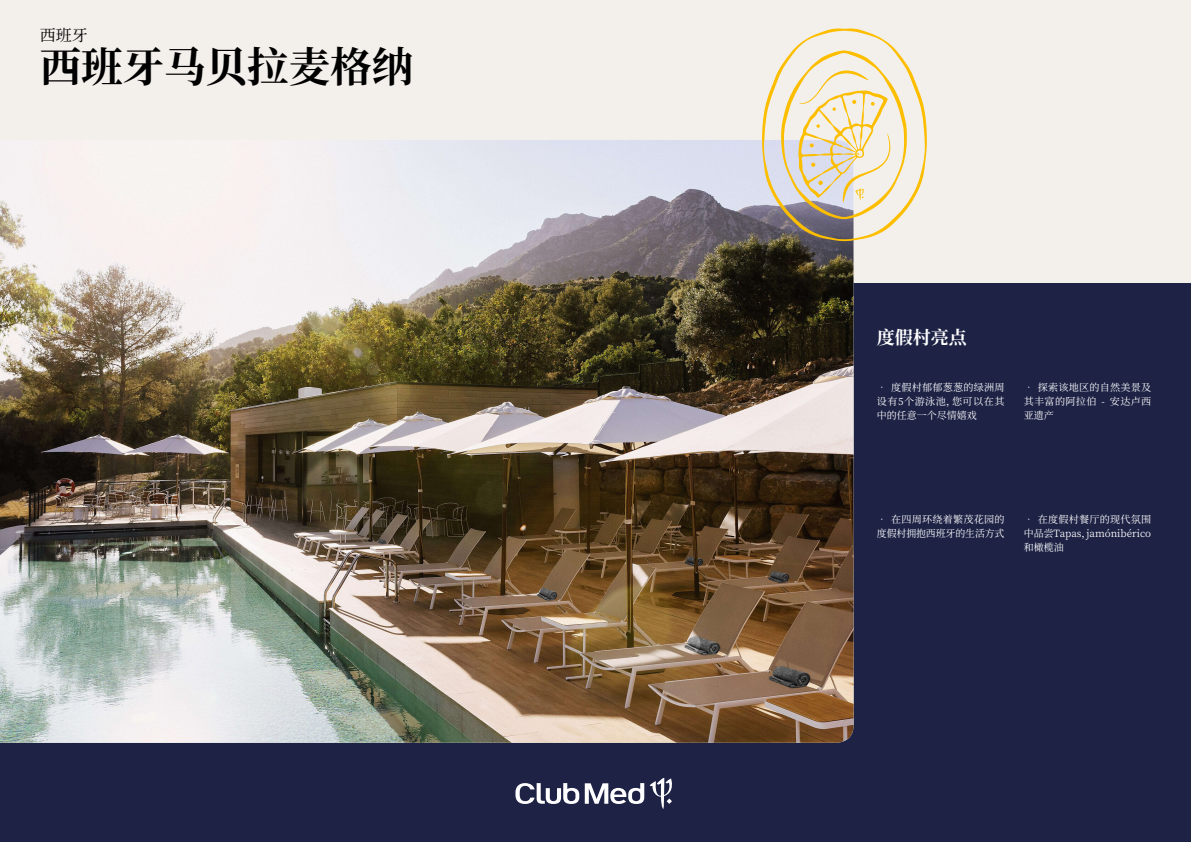
<style>
.page{position:relative;width:1191px;height:842px;background:#f3f0ec}
.page>*{position:absolute;margin:0;border:0;box-sizing:border-box;transform-origin:0 0}
.t1{font:700 41.5px "Noto Serif SC";color:#000}
.t2{font:700 18px "Noto Serif SC";color:#fff}
.t3{font:16px "Noto Serif SC";color:#000}
.t4{font:10px/14px "Noto Serif SC";letter-spacing:.02em;color:#fff;text-align:justify}
.t5{font:10px/14px "Noto Serif SC";letter-spacing:-.01em;color:#fff}
</style>
<div class="page">
<div style="left:0;top:283px;width:1191px;height:559px;background:#1e2346"></div>
<img style="left:0;top:140px;width:853px;height:603px">
<svg style="left:762px;top:28px;width:165px;height:213px"></svg>
<svg style="left:515px;top:778px;width:157px;height:31px"></svg>
<h3 class="t3" style="left:40px;top:26px;width:49px">西班牙</h3>
<h1 class="t1" style="left:40px;top:44px;width:375px">西班牙马贝拉麦格纳</h1>
<h2 class="t2" style="left:877px;top:327px;width:91px">度假村亮点</h2>
<p class="t4" style="left:877px;top:380px;width:129px">• 度假村郁郁葱葱的绿洲周设有5个游泳池，您可以在其中的任意一个尽情嬉戏</p>
<p class="t4" style="left:1023px;top:380px;width:129px">• 探索该地区的自然美景及其丰富的阿拉伯 - 安达卢西亚遗产</p>
<p class="t5" style="left:877px;top:513px;width:129px">• 在四周环绕着繁茂花园的度假村拥抱西班牙的生活方式</p>
<p class="t4" style="left:1023px;top:513px;width:129px">• 在度假村餐厅的现代氛围中品尝Tapas，jamónibérico和橄榄油</p>
</div>
